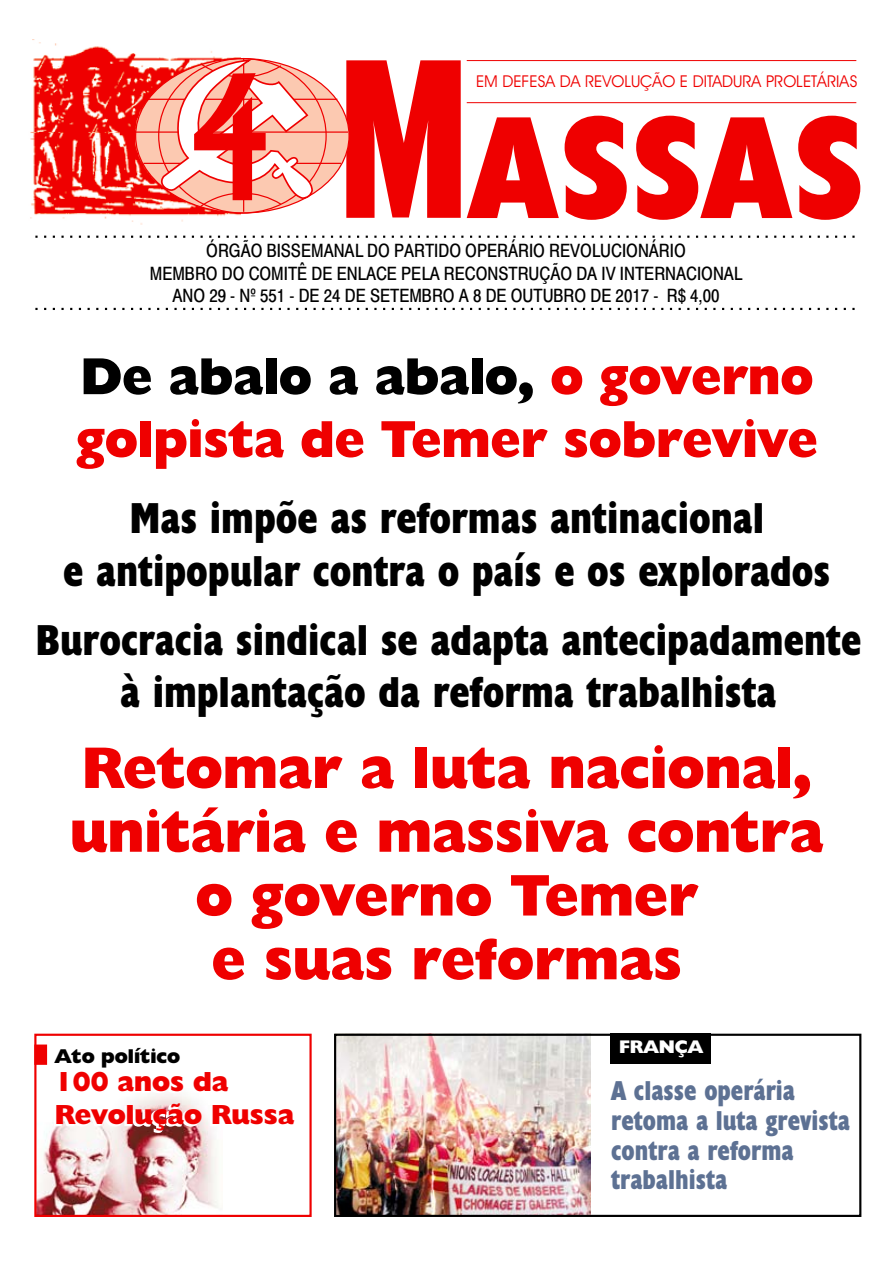
<style>
.page{position:relative;width:893px;height:1263px;background:#fff}
.page>*{position:absolute;margin:0;border:0;box-sizing:border-box;transform-origin:0 0}
.t1{font:800 59.1px/63.8px "Humanist 521 BT";color:#ef0000;text-align:center}
.t2{font:800 52.35px/62.8px "Humanist 521 BT";color:#ef0000}
.t3{font:700 condensed 43.65px/52.5px "Humanist 521 BT Xtra";color:#000;text-align:center}
.t4{font:800 27.75px/33.3px "Humanist 521 BT";color:#ef0000}
.t5{font:700 condensed 27.6px/29.8px "Humanist 521 BT Xtra";color:#5d7193;scale:.94 1}
.t6{font:800 20.1px "Humanist 521 BT";color:#000}
.t7{font:condensed 18.45px/22.8px "Helvetica";color:#000;text-align:center}
.t8{font:800 18.45px "Humanist 521 BT";color:#fff}
.t9{font:16.35px "Avant Garde IT Cby BT";color:#ef0000}
.s1{color:#000}
</style>
<div class="page">
<img style="left:37px;top:1094px;width:182px;height:120px">
<div style="left:34px;top:1034px;width:278px;height:183px;border:2px solid #ef0000"></div>
<img style="left:335px;top:1033px;width:256px;height:181px">
<div style="left:334px;top:1034px;width:527px;height:183px;border:2px solid #000"></div>
<div style="left:610px;top:1033px;width:101px;height:30px;background:#000"></div>
<img style="left:30px;top:39px;width:211px;height:186px">
<svg style="left:467px;top:116px;width:393px;height:104px"></svg>
<svg style="left:346px;top:60px;width:115px;height:158px"></svg>
<hr style="left:467px;top:60px;width:389px;height:1px;background:#ef0000">
<hr style="left:467px;top:102px;width:389px;height:1px;background:#ef0000">
<div style="left:136px;top:59px;width:213px;height:154px;background:#fcc9b1;border-radius:50%"></div>
<hr style="left:148px;top:99px;width:189px;height:1px;background:#ef0000">
<hr style="left:134px;top:131px;width:214px;height:2px;background:#ef0000">
<hr style="left:243px;top:58px;width:1px;height:154px;background:#ef0000">
<hr style="left:143px;top:163px;width:198px;height:1px;background:#ef0000">
<svg style="left:160px;top:58px;width:154px;height:150px"></svg>
<svg style="left:35px;top:236px;width:820px;height:2px"></svg>
<svg style="left:35px;top:308px;width:820px;height:2px"></svg>
<svg style="left:156px;top:1093px;width:17px;height:1px"></svg>
<svg style="left:53px;top:1105px;width:72px;height:22px"></svg>
<div style="left:124px;top:1106px;width:8px;height:20px;border:2px solid #fff"></div>
<svg style="left:132px;top:1103px;width:69px;height:31px"></svg>
<svg style="left:209px;top:1105px;width:10px;height:23px"></svg>
<div style="left:35px;top:1045px;width:11px;height:19px;background:#ef0000"></div>
<div style="left:34px;top:1044px;width:13px;height:21px;border:2px solid #ef0000"></div>
<p class="t9" style="left:476px;top:71px;width:383px">EM DEFESA DA REVOLUÇÃO E DITADURA PROLETÁRIAS</p>
<p class="t7" style="left:150px;top:241px;width:594px">ÓRGÃO BISSEMANAL DO PARTIDO OPERÁRIO REVOLUCIONÁRIO<br>MEMBRO DO COMITÊ DE ENLACE PELA RECONSTRUÇÃO DA IV INTERNACIONAL<br>ANO 29 - Nº 551 - DE 24 DE SETEMBRO A 8 DE OUTUBRO DE 2017 - R$ 4,00</p>
<h2 class="t2" style="left:76px;top:350px;width:743px"><span class="s1">De abalo a abalo,</span> o governo golpista de Temer sobrevive</h2>
<h3 class="t3" style="left:63px;top:496px;width:769px">Mas impõe as reformas antinacional<br>e antipopular contra o país e os explorados</h3>
<h3 class="t3" style="left:35px;top:617px;width:827px">Burocracia sindical se adapta antecipadamente à implantação da reforma trabalhista</h3>
<h1 class="t1" style="left:70px;top:741px;width:755px">Retomar a luta nacional, unitária e massiva contra o governo Temer<br>e suas reformas</h1>
<p class="t6" style="left:55px;top:1043px;width:127px">Ato político</p>
<h3 class="t4" style="left:55px;top:1067px;width:241px">100 anos da<br>Revolução Russa</h3>
<p class="t8" style="left:619px;top:1035px;width:86px">FRANÇA</p>
<h3 class="t5" style="left:611px;top:1078px;width:256px">A classe operária retoma a luta grevista contra a reforma trabalhista</h3>
</div>
